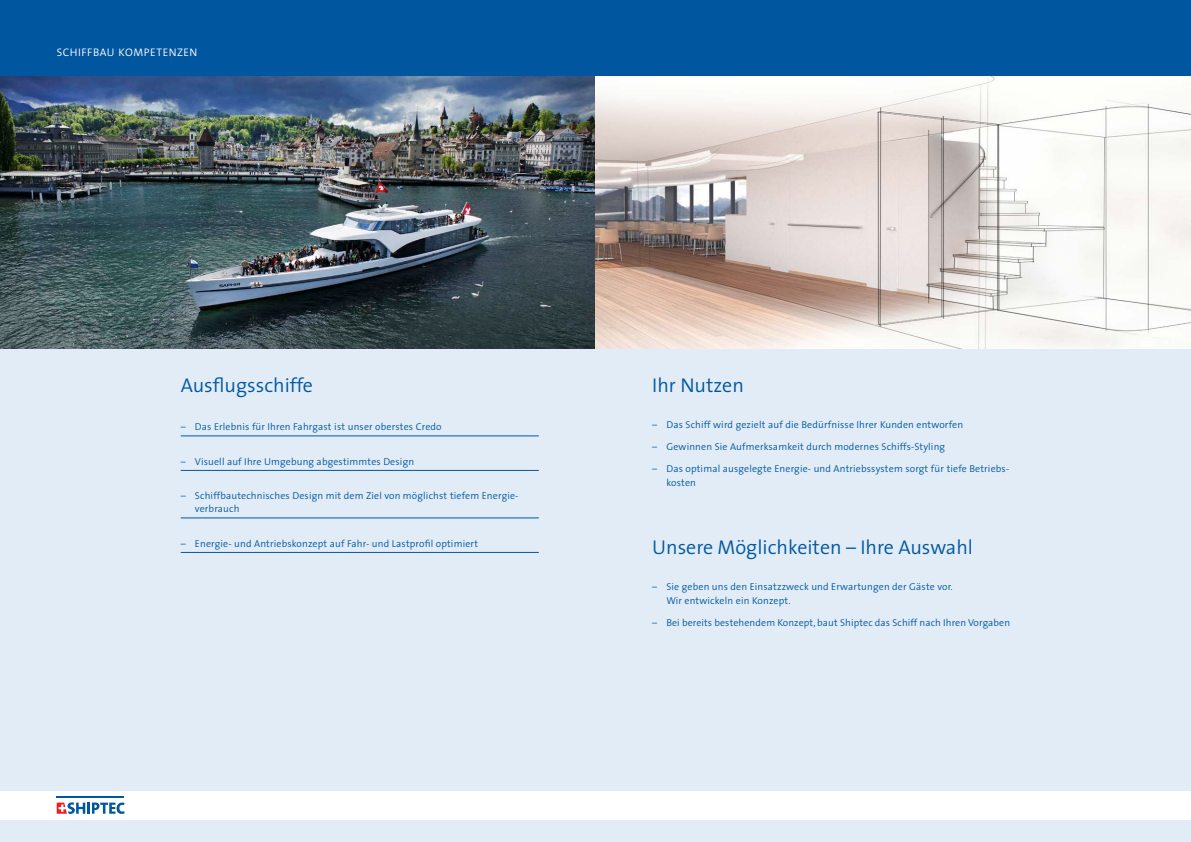
<style>
.page{position:relative;width:1191px;height:842px;background:#fff}
.page>*{position:absolute;margin:0;border:0;box-sizing:border-box;transform-origin:0 0}
.Titel{font:300 20px "The Sans";color:#01579f}
.Überschrift{font:300 11px "The Sans";letter-spacing:.05em;color:#fff}
.Lauftext{font:300 10px/13.5px "The Sans";letter-spacing:.015em;color:#01579f}
.Lauftext_Aufzählung{font:300 10px/13px "The Sans";letter-spacing:.015em;color:#01579f}
</style>
<div class="page">
<div style="left:0;top:0;width:1191px;height:77px;background:#01579f"></div>
<div style="left:0;top:349px;width:1191px;height:493px;background:#e1ecf7"></div>
<div style="left:0;top:791px;width:1191px;height:28px;background:#fff"></div>
<svg style="left:57px;top:802px;width:68px;height:12px"></svg>
<hr style="left:57px;top:796px;width:67px;height:2px;background:#01579f">
<hr style="left:181px;top:436px;width:358px;height:1px;background:#01579f">
<hr style="left:181px;top:470px;width:358px;height:1px;background:#01579f">
<hr style="left:181px;top:518px;width:358px;height:1px;background:#01579f">
<hr style="left:181px;top:552px;width:358px;height:1px;background:#01579f">
<img style="left:0;top:77px;width:1191px;height:272px">
<p class="Überschrift" style="left:57px;top:43px;width:142px">SCHIFFBAU KOMPETENZEN</p>
<p class="Titel" style="left:181px;top:368px;width:134px">Ausflugsschiffe</p>
<p class="Lauftext_Aufzählung" style="left:181px;top:420px;width:262px">– Das Erlebnis für Ihren Fahrgast ist unser oberstes Credo</p>
<p class="Lauftext_Aufzählung" style="left:181px;top:454px;width:235px">– Visuell auf Ihre Umgebung abgestimmtes Design</p>
<p class="Lauftext_Aufzählung" style="left:195px;top:489px;width:325px;text-indent:-14px">– Schiffbautechnisches Design mit dem Ziel von möglichst tiefem Energie&shy;verbrauch</p>
<p class="Lauftext_Aufzählung" style="left:181px;top:536px;width:299px">– Energie- und Antriebskonzept auf Fahr- und Lastprofil optimiert</p>
<p class="Titel" style="left:652px;top:368px;width:93px">Ihr Nutzen</p>
<p class="Lauftext" style="left:652px;top:418px;width:312px">– Das Schiff wird gezielt auf die Bedürfnisse Ihrer Kunden entworfen</p>
<p class="Lauftext" style="left:652px;top:440px;width:294px">– Gewinnen Sie Aufmerksamkeit durch modernes Schiffs-Styling</p>
<p class="Lauftext" style="left:666px;top:462px;width:344px;text-indent:-14px">– Das optimal ausgelegte Energie- und Antriebssystem sorgt für tiefe Betriebs&shy;kosten</p>
<p class="Titel" style="left:652px;top:530px;width:322px">Unsere Möglichkeiten – Ihre Auswahl</p>
<p class="Lauftext" style="left:666px;top:580px;width:288px;text-indent:-14px">– Sie geben uns den Einsatzzweck und Erwartungen der Gäste vor.<br>Wir entwickeln ein Konzept.</p>
<p class="Lauftext" style="left:652px;top:615px;width:359px">– Bei bereits bestehendem Konzept, baut Shiptec das Schiff nach Ihren Vorgaben</p>
</div>
